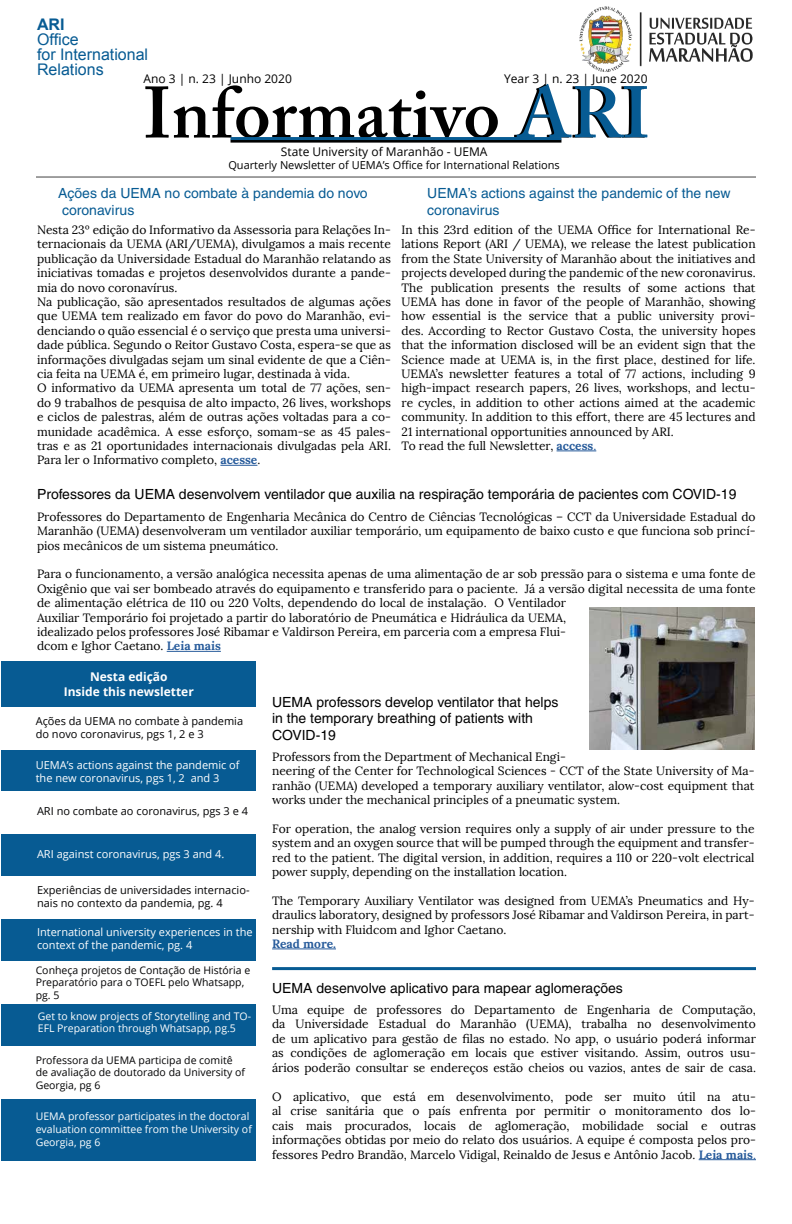
<style>
.page{position:relative;width:792px;height:1224px;background:#fff}
.page>*{position:absolute;margin:0;border:0;box-sizing:border-box;transform-origin:0 0}
.t1{font:600 72px "Adobe Caslon Pro";color:#000}
.t2{font:16px/15px "Arial";color:#075b93}
.t3{font:700 16px "Arial";color:#075b93}
.t4{font:14px/16.8px "Helvetica";color:#000}
.t5{font:14px/16.8px "Helvetica";color:#075b93}
.t6{font:12px/14.4px "Lora";color:#000;text-align:justify}
.t7{font:12px "Open Sans";color:#000}
.t8{font:700 12px/14.4px "Open Sans";color:#fff;text-align:center}
.t9{font:700 12px "Lora";color:#275b9b}
.t10{font:11px/13.2px "Open Sans";color:#fff}
.t11{font:11px/13.2px "Open Sans";color:#020203}
.t12{font:11px "Open Sans";color:#000}
.t13{font:10.5px/12.6px "Open Sans";color:#fff}
.t14{font:10.5px/12.6px "Open Sans";color:#020203}
.s1{font-weight:700;color:#275b9b}
.s2{color:#275b9b}
</style>
<div class="page">
<div style="left:1px;top:662px;width:254px;height:499px;background:#075b93"></div>
<hr style="left:231px;top:140px;width:330px;height:3px;background:#000">
<hr style="left:231px;top:137px;width:330px;height:3px;background:#075b93">
<hr style="left:36px;top:177px;width:720px;height:1px;background:#000">
<hr style="left:272px;top:967px;width:484px;height:3px;background:#075b93">
<hr style="left:699px;top:1159px;width:57px;height:1px;background:#275b9b">
<img style="left:579px;top:6px;width:174px;height:66px">
<hr style="left:220px;top:465px;width:37px;height:1px;background:#275b9b">
<div style="left:1px;top:707px;width:255px;height:43px;background:#fff"></div>
<div style="left:0;top:792px;width:256px;height:42px;background:#fff"></div>
<div style="left:1px;top:876px;width:255px;height:43px;background:#fff"></div>
<div style="left:1px;top:961px;width:256px;height:43px;background:#fff"></div>
<div style="left:1px;top:1046px;width:255px;height:53px;background:#fff"></div>
<hr style="left:557px;top:451px;width:39px;height:1px;background:#275b9b">
<hr style="left:167px;top:651px;width:54px;height:1px;background:#275b9b">
<img style="left:590px;top:608px;width:165px;height:142px">
<hr style="left:272px;top:949px;width:64px;height:1px;background:#275b9b">
<h2 class="t3" style="left:37px;top:13px;width:29px">ARI</h2>
<h2 class="t2" style="left:37px;top:32px;width:113px">Office<br>for International<br>Relations</h2>
<p class="t7" style="left:143px;top:70px;width:150px">Ano 3 | n. 23 | Junho 2020</p>
<p class="t7" style="left:504px;top:70px;width:145px">Year 3 | n. 23 | June 2020</p>
<h1 class="t1" style="left:143px;top:70px;width:506px">Informativo ARI</h1>
<p class="t7" style="left:281px;top:143px;width:208px">State University of Maranhão - UEMA</p>
<p class="t12" style="left:228px;top:157px;width:333px">Quarterly Newsletter of UEMA’s Office for International Relations</p>
<p class="t5" style="left:58px;top:185px;width:311px">Ações da UEMA no combate à pandemia do novo coronavirus</p>
<p class="t5" style="left:427px;top:185px;width:305px">UEMA’s actions against the pandemic of the new coronavirus</p>
<p class="t6" style="left:37px;top:223px;width:356px;text-align:left">Nesta 23º edição do Informativo da Assessoria para Relações In&shy;ternacionais da UEMA (ARI/UEMA), divulgamos a mais recente publicação da Universidade Estadual do Maranhão relatando as iniciativas tomadas e projetos desenvolvidos durante a pande&shy;mia do novo coronavírus.<br>Na publicação, são apresentados resultados de algumas ações que UEMA tem realizado em favor do povo do Maranhão, evi&shy;denciando o quão essencial é o serviço que presta uma universi&shy;dade pública. Segundo o Reitor Gustavo Costa, espera-se que as informações divulgadas sejam um sinal evidente de que a Ciên&shy;cia feita na UEMA é, em primeiro lugar, destinada à vida.<br>O informativo da UEMA apresenta um total de 77 ações, sen&shy;do 9 trabalhos de pesquisa de alto impacto, 26 lives, workshops e ciclos de palestras, além de outras ações voltadas para a co&shy;munidade acadêmica. A esse esforço, somam-se as 45 pales&shy;tras e as 21 oportunidades internacionais divulgadas pela ARI.<br>Para ler o Informativo completo, <span class="s1">acesse</span>.</p>
<p class="t6" style="left:402px;top:223px;width:356px;text-align:left">In this 23rd edition of the UEMA Office for International Re&shy;lations Report (ARI / UEMA), we release the latest publication from the State University of Maranhão about the initiatives and projects developed during the pandemic of the new coronavirus.<br>The publication presents the results of some actions that UEMA has done in favor of the people of Maranhão, showing how essential is the service that a public university provi&shy;des. According to Rector Gustavo Costa, the university hopes that the information disclosed will be an evident sign that the Science made at UEMA is, in the first place, destined for life.<br>UEMA’s newsletter features a total of 77 actions, including 9 high-impact research papers, 26 lives, workshops, and lectu&shy;re cycles, in addition to other actions aimed at the academic community. In addition to this effort, there are 45 lectures and 21 international opportunities announced by ARI.<br>To read the full Newsletter, <span class="s1">access</span><span class="s2">.</span></p>
<p class="t4" style="left:37px;top:486px;width:701px">Professores da UEMA desenvolvem ventilador que auxilia na respiração temporária de pacientes com COVID-19</p>
<p class="t6" style="left:37px;top:509px;width:720px">Professores do Departamento de Engenharia Mecânica do Centro de Ciências Tecnológicas – CCT da Universidade Estadual do Maranhão (UEMA) desenvolveram um ventilador auxiliar temporário, um equipamento de baixo custo e que funciona sob princí&shy;pios mecânicos de um sistema pneumático.</p>
<p class="t6" style="left:37px;top:567px;width:720px;text-align:left">Para o funcionamento, a versão analógica necessita apenas de uma alimentação de ar sob pressão para o sistema e uma fonte de Oxigênio que vai ser bombeado através do equipamento e transferido para o paciente. Já a versão digital necessita de uma fonte de alimentação elétrica de 110 ou 220 Volts, dependendo do local de instalação. O Ventilador<br>Auxiliar Temporário foi projetado a partir do laboratório de Pneumática e Hidráulica da UEMA,<br>idealizado pelos professores José Ribamar e Valdirson Pereira, em parceria com a empresa Flui-<br>dcom e Ighor Caetano. <span class="s1">Leia mais</span></p>
<p class="t8" style="left:64px;top:670px;width:132px">Nesta edição<br>Inside this newsletter</p>
<p class="t11" style="left:36px;top:714px;width:209px">Ações da UEMA no combate à pandemia do novo coronavirus, pgs 1, 2 e 3</p>
<p class="t10" style="left:36px;top:758px;width:205px">UEMA’s actions against the pandemic of the new coronavirus, pgs 1, 2 and 3</p>
<p class="t11" style="left:37px;top:804px;width:213px">ARI no combate ao coronavirus, pgs 3 e 4</p>
<p class="t10" style="left:37px;top:847px;width:189px">ARI against coronavirus, pgs 3 and 4.</p>
<p class="t11" style="left:37px;top:883px;width:214px">Experiências de universidades internacio&shy;nais no contexto da pandemia, pg. 4</p>
<p class="t10" style="left:37px;top:925px;width:217px">International university experiences in the context of the pandemic, pg. 4</p>
<p class="t14" style="left:36px;top:963px;width:216px">Conheça projetos de Contação de História e<br>Preparatório para o TOEFL pelo Whatsapp, pg. 5</p>
<p class="t13" style="left:38px;top:1009px;width:215px">Get to know projects of Storytelling and TO-<br>EFL Preparation through Whatsapp, pg.5</p>
<p class="t14" style="left:36px;top:1053px;width:211px">Professora da UEMA participa de comitê de avaliação de doutorado da University of<br>Georgia, pg 6</p>
<p class="t13" style="left:36px;top:1110px;width:218px">UEMA professor participates in the doctoral evaluation committee from the University of<br>Georgia, pg 6</p>
<p class="t4" style="left:272px;top:693px;width:288px">UEMA professors develop ventilator that helps in the temporary breathing of patients with<br>COVID-19</p>
<p class="t6" style="left:272px;top:749px;width:484px;text-align:left">Professors from the Department of Mechanical Engi-<br>neering of the Center for Technological Sciences - CCT of the State University of Ma&shy;ranhão (UEMA) developed a temporary auxiliary ventilator, alow-cost equipment that works under the mechanical principles of a pneumatic system.</p>
<p class="t6" style="left:272px;top:821px;width:484px">For operation, the analog version requires only a supply of air under pressure to the system and an oxygen source that will be pumped through the equipment and transfer&shy;red to the patient. The digital version, in addition, requires a 110 or 220-volt electrical power supply, depending on the installation location.</p>
<p class="t6" style="left:272px;top:893px;width:484px">The Temporary Auxiliary Ventilator was designed from UEMA’s Pneumatics and Hy&shy;draulics laboratory, designed by professors José Ribamar and Valdirson Pereira, in part&shy;nership with Fluidcom and Ighor Caetano.</p>
<p class="t9" style="left:272px;top:936px;width:65px">Read more.</p>
<p class="t4" style="left:272px;top:979px;width:352px">UEMA desenvolve aplicativo para mapear aglomerações</p>
<p class="t6" style="left:272px;top:1002px;width:485px">Uma equipe de professores do Departamento de Engenharia de Computação, da Universidade Estadual do Maranhão (UEMA), trabalha no desenvolvimento de um aplicativo para gestão de filas no estado. No app, o usuário poderá informar as condições de aglomeração em locais que estiver visitando. Assim, outros usu&shy;ários poderão consultar se endereços estão cheios ou vazios, antes de sair de casa.</p>
<p class="t6" style="left:272px;top:1089px;width:485px">O aplicativo, que está em desenvolvimento, pode ser muito útil na atu&shy;al crise sanitária que o país enfrenta por permitir o monitoramento dos lo&shy;cais mais procurados, locais de aglomeração, mobilidade social e outras informações obtidas por meio do relato dos usuários. A equipe é composta pelos pro&shy;fessores Pedro Brandão, Marcelo Vidigal, Reinaldo de Jesus e Antônio Jacob. <span class="s1">Leia mais</span><span class="s2">.</span></p>
</div>
